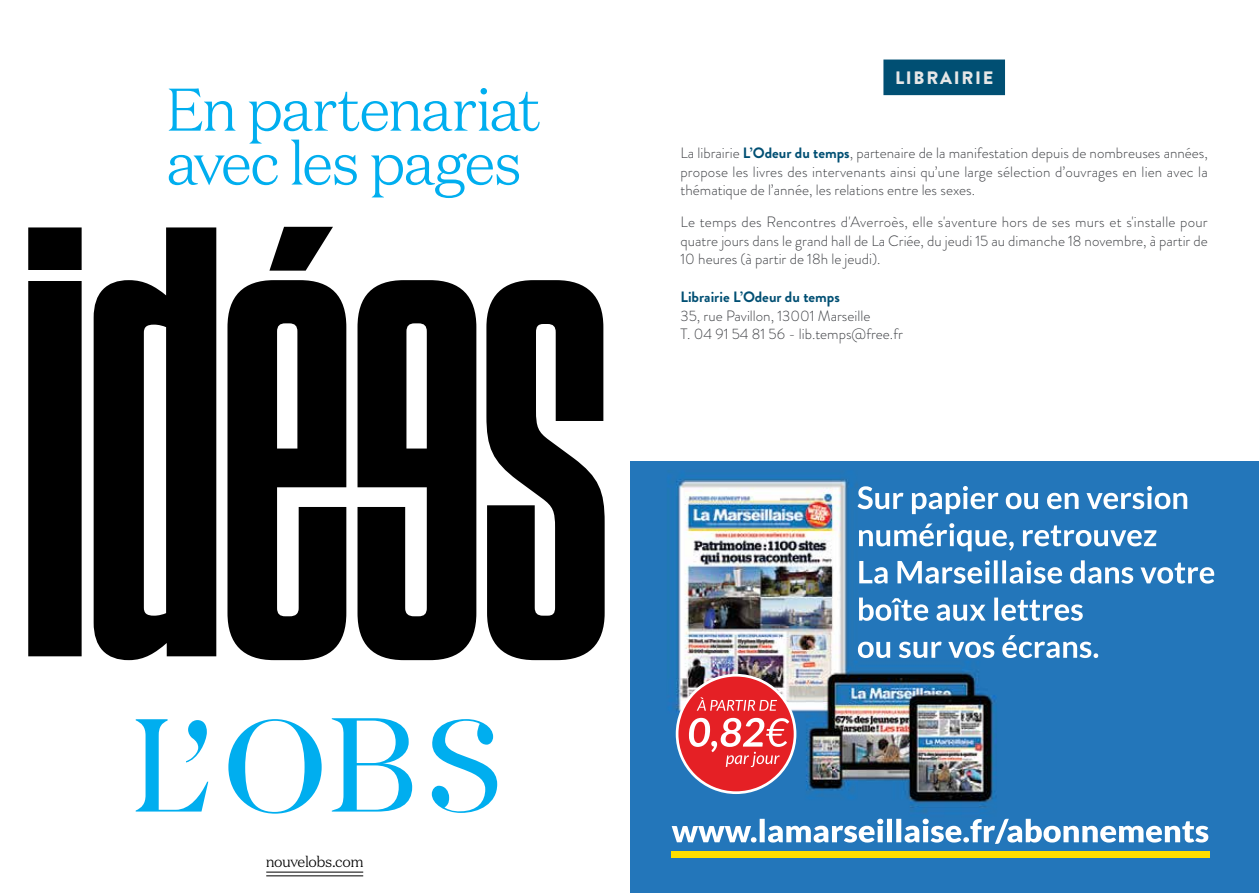
<style>
.page{position:relative;width:1259px;height:893px;background:#fff}
.page>*{position:absolute;margin:0;border:0;box-sizing:border-box;transform-origin:0 0}
.t1{font:300 60px/53.8px "Domaine Text";letter-spacing:-.04em;color:#00aeef}
.t2{font:900 18px "Brandon Grotesque";letter-spacing:.095em;color:#e6e7e7}
.t3{font:300 15px/18.8px "Brandon Grotesque";color:#404246;text-align:justify}
.t4{font:700 15px "Brandon Grotesque";color:#004f73}
.t5{font:300 15px "Domaine Text";letter-spacing:-.03em;color:#000}
.s1{font-weight:700;color:#004f73}
</style>
<div class="page">
<div style="left:630px;top:462px;width:629px;height:431px;background:#2376ba"></div>
<div style="left:885px;top:61px;width:118px;height:33px;background:#004f73"></div>
<div style="left:883px;top:60px;width:122px;height:35px;border:3px solid #004f73"></div>
<img style="left:651px;top:462px;width:585px;height:404px">
<img style="left:676px;top:674px;width:120px;height:120px">
<img style="left:678px;top:677px;width:115px;height:114px">
<div style="left:672px;top:851px;width:537px;height:6px;background:#ffde00"></div>
<svg style="left:28px;top:227px;width:576px;height:433px;fill:#000"></svg>
<svg style="left:357px;top:280px;width:119px;height:380px;fill:#000"></svg>
<div style="left:19px;top:270px;width:86px;height:10px;background:#fff"></div>
<svg style="left:136px;top:718px;width:361px;height:96px"></svg>
<hr style="left:266px;top:872px;width:97px;height:1px;background:#000">
<hr style="left:266px;top:875px;width:97px;height:1px;background:#000">
<h1 class="t1" style="left:166px;top:82px;width:377px">En partenariat avec les pages</h1>
<p class="t2" style="left:895px;top:65px;width:100px">LIBRAIRIE</p>
<p class="t3" style="left:680px;top:143px;width:529px">La librairie <span class="s1">L’Odeur du temps</span>, partenaire de la manifestation depuis de nombreuses années, propose les livres des intervenants ainsi qu’une large sélection d’ouvrages en lien avec la thématique de l’année, les relations entre les sexes.</p>
<p class="t3" style="left:680px;top:212px;width:529px">Le temps des Rencontres d'Averroès, elle s'aventure hors de ses murs et s'installe pour quatre jours dans le grand hall de La Criée, du jeudi 15 au dimanche 18 novembre, à partir de 10 heures (à partir de 18h le jeudi).</p>
<p class="t4" style="left:680px;top:286px;width:161px">Librairie L’Odeur du temps</p>
<p class="t3" style="left:680px;top:306px;width:224px">35, rue Pavillon, 13001 Marseille<br>T. 04 91 54 81 56 - lib.temps@free.fr</p>
<p class="t5" style="left:266px;top:853px;width:100px">nouvelobs.com</p>
</div>
